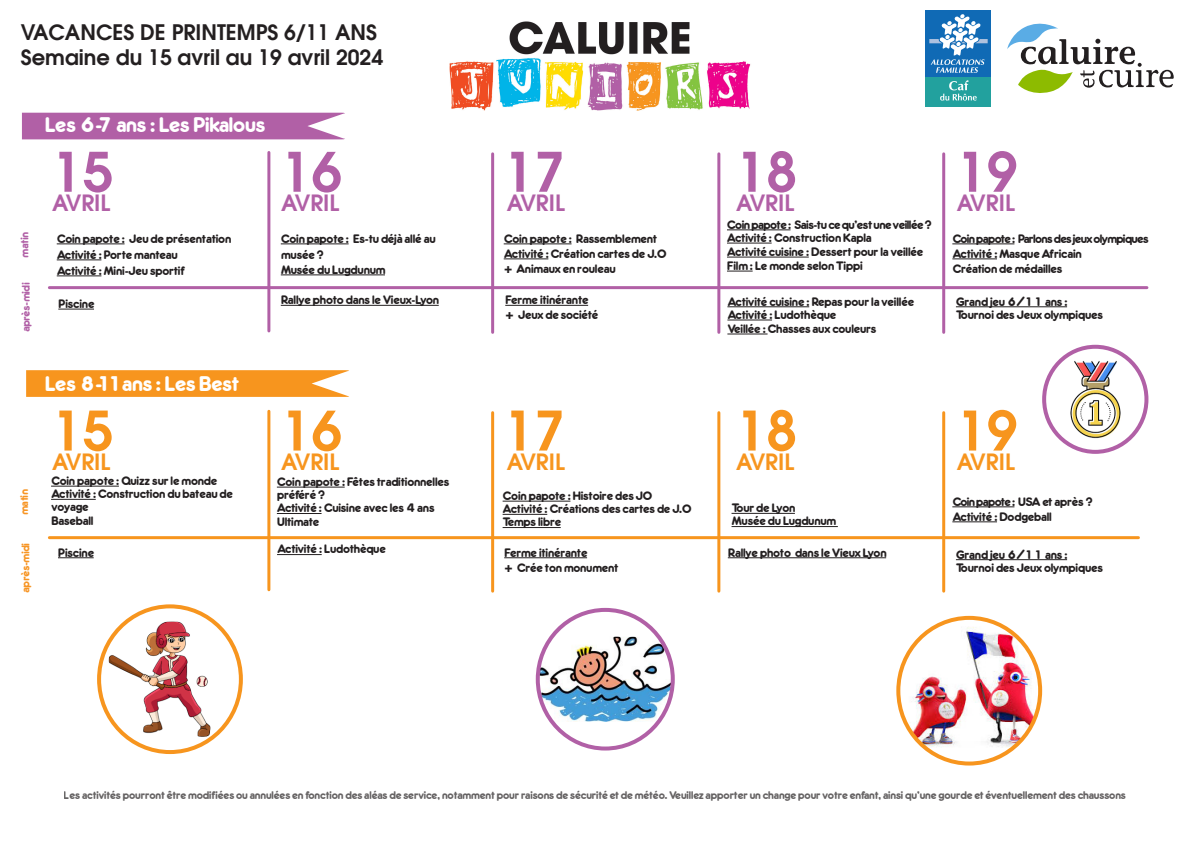
<style>
.page{position:relative;width:1191px;height:842px;background:#fff}
.page>*{position:absolute;margin:0;border:0;box-sizing:border-box;transform-origin:0 0}
.t1{font:600 54px "Avant Garde";color:#b160a6}
.t2{font:600 54px "Avant Garde";color:#f7951e}
.t3{font:600 22px "Avant Garde";color:#b160a6}
.t4{font:600 22px "Avant Garde";color:#f7951e}
.t5{font:600 21px/25.2px "Avant Garde";color:#231f20}
.t6{font:19px "Allgemeine";color:#fff}
.t7{font:11px/13.2px "Allgemeine";color:#231f20}
.t8{font:10px "Allgemeine";color:#231f20}
.t9{font:10px "Allgemeine";color:#b160a6}
.t10{font:10px "Allgemeine";color:#f79524}
</style>
<div class="page">
<svg style="left:26px;top:370px;width:323px;height:27px;background:#f79b2c"></svg>
<div style="left:22px;top:113px;width:323px;height:26px;background:#b160a6"></div>
<img style="left:449px;top:21px;width:302px;height:90px">
<div style="left:925px;top:11px;width:66px;height:66px;background:#106ab5"></div>
<div style="left:925px;top:78px;width:66px;height:29px;background:#22a19e"></div>
<svg style="left:929px;top:14px;width:58px;height:59px"></svg>
<svg style="left:940px;top:80px;width:36px;height:21px"></svg>
<svg style="left:1007px;top:23px;width:166px;height:70px"></svg>
<hr style="left:57px;top:244px;width:68px;height:1px;background:#231f20">
<hr style="left:57px;top:260px;width:44px;height:1px;background:#231f20">
<hr style="left:57px;top:276px;width:44px;height:1px;background:#231f20">
<hr style="left:267px;top:152px;width:3px;height:179px;background:#b160a6">
<hr style="left:267px;top:411px;width:3px;height:179px;background:#f7951e">
<hr style="left:491px;top:154px;width:3px;height:178px;background:#b160a6">
<hr style="left:491px;top:413px;width:3px;height:178px;background:#f7951e">
<hr style="left:717px;top:154px;width:3px;height:178px;background:#b160a6">
<hr style="left:717px;top:413px;width:3px;height:178px;background:#f7951e">
<hr style="left:942px;top:154px;width:3px;height:178px;background:#b160a6">
<hr style="left:942px;top:413px;width:3px;height:178px;background:#f7951e">
<hr style="left:49px;top:286px;width:1098px;height:3px;background:#b160a6">
<hr style="left:49px;top:536px;width:1089px;height:3px;background:#f7951e">
<hr style="left:58px;top:309px;width:36px;height:1px;background:#231f20">
<hr style="left:58px;top:557px;width:36px;height:1px;background:#231f20">
<hr style="left:281px;top:244px;width:67px;height:1px;background:#231f20">
<hr style="left:281px;top:275px;width:104px;height:1px;background:#231f20">
<hr style="left:504px;top:244px;width:67px;height:1px;background:#231f20">
<hr style="left:504px;top:259px;width:44px;height:1px;background:#231f20">
<hr style="left:952px;top:244px;width:62px;height:1px;background:#231f20">
<hr style="left:952px;top:259px;width:45px;height:1px;background:#231f20">
<hr style="left:952px;top:507px;width:62px;height:1px;background:#231f20">
<hr style="left:952px;top:522px;width:45px;height:1px;background:#231f20">
<hr style="left:281px;top:305px;width:158px;height:1px;background:#231f20">
<hr style="left:505px;top:305px;width:83px;height:1px;background:#231f20">
<hr style="left:277px;top:554px;width:45px;height:1px;background:#231f20">
<hr style="left:504px;top:557px;width:83px;height:1px;background:#231f20">
<hr style="left:727px;top:230px;width:63px;height:1px;background:#231f20">
<hr style="left:727px;top:243px;width:44px;height:1px;background:#231f20">
<hr style="left:727px;top:257px;width:81px;height:1px;background:#231f20">
<svg style="left:727px;top:271px;width:25px;height:1px"></svg>
<hr style="left:731px;top:513px;width:64px;height:1px;background:#231f20">
<hr style="left:731px;top:526px;width:107px;height:1px;background:#231f20">
<hr style="left:277px;top:487px;width:68px;height:1px;background:#231f20">
<hr style="left:277px;top:513px;width:44px;height:1px;background:#231f20">
<hr style="left:502px;top:501px;width:68px;height:1px;background:#231f20">
<hr style="left:502px;top:514px;width:45px;height:1px;background:#231f20">
<hr style="left:502px;top:527px;width:59px;height:1px;background:#231f20">
<hr style="left:51px;top:486px;width:68px;height:1px;background:#231f20">
<hr style="left:51px;top:499px;width:45px;height:1px;background:#231f20">
<hr style="left:727px;top:306px;width:82px;height:1px;background:#231f20">
<hr style="left:727px;top:320px;width:45px;height:1px;background:#231f20">
<hr style="left:727px;top:334px;width:40px;height:1px;background:#231f20">
<hr style="left:956px;top:306px;width:111px;height:1px;background:#231f20">
<hr style="left:956px;top:559px;width:111px;height:1px;background:#231f20">
<hr style="left:728px;top:557px;width:158px;height:1px;background:#231f20">
<img style="left:109px;top:622px;width:101px;height:115px">
<div style="left:97px;top:604px;width:146px;height:150px;border:4px solid #f7951e;border-radius:50%"></div>
<img style="left:898px;top:620px;width:142px;height:143px">
<div style="left:896px;top:616px;width:146px;height:149px;border:4px solid #f7951e;border-radius:50%"></div>
<img style="left:1044px;top:348px;width:102px;height:102px">
<div style="left:1042px;top:345px;width:106px;height:109px;border:4px solid #b160a6;border-radius:50%"></div>
<img style="left:538px;top:637px;width:135px;height:85px">
<div style="left:536px;top:608px;width:139px;height:142px;border:4px solid #b160a6;border-radius:50%"></div>
<h3 class="t5" style="left:21px;top:19px;width:364px">VACANCES DE PRINTEMPS 6/11 ANS<br>Semaine du 15 avril au 19 avril 2024</h3>
<p class="t9" style="left:17px;top:258px;width:27px;rotate:-90deg">matin</p>
<p class="t9" style="left:19px;top:332px;width:51px;rotate:-90deg">après-midi</p>
<h3 class="t6" style="left:45px;top:110px;width:221px">Les 6-7 ans : Les Pikalous</h3>
<h1 class="t1" style="left:52px;top:137px;width:63px">15</h1>
<h2 class="t3" style="left:52px;top:189px;width:60px">AVRIL</h2>
<p class="t7" style="left:57px;top:230px;width:175px;line-height:16px">Coin papote : Jeu de présentation<br>Activité : Porte manteau<br>Activité : Mini-Jeu sportif</p>
<p class="t7" style="left:58px;top:297px;width:37px">Piscine</p>
<h1 class="t1" style="left:281px;top:137px;width:63px">16</h1>
<h2 class="t3" style="left:281px;top:189px;width:60px">AVRIL</h2>
<p class="t7" style="left:281px;top:230px;width:156px;line-height:16px">Coin papote : Es-tu déjà allé au musée ?</p>
<p class="t7" style="left:281px;top:263px;width:106px">Musée du Lugdunum</p>
<h1 class="t1" style="left:504px;top:137px;width:63px">17</h1>
<h2 class="t3" style="left:507px;top:189px;width:60px">AVRIL</h2>
<h1 class="t1" style="left:736px;top:137px;width:63px">18</h1>
<h2 class="t3" style="left:736px;top:189px;width:60px">AVRIL</h2>
<h1 class="t1" style="left:956px;top:137px;width:63px">19</h1>
<h2 class="t3" style="left:956px;top:189px;width:60px">AVRIL</h2>
<p class="t7" style="left:727px;top:218px;width:206px;line-height:13.7px">Coin papote : Sais-tu ce qu’est une veillée ?<br>Activité : Construction Kapla<br>Activité cuisine : Dessert pour la veillée Film : Le monde selon Tippi</p>
<p class="t7" style="left:504px;top:231px;width:164px;line-height:15px">Coin papote : Rassemblement<br>Activité : Création cartes de J.O + Animaux en rouleau</p>
<p class="t7" style="left:952px;top:231px;width:197px;line-height:15px">Coin papote: Parlons des jeux olympiques<br>Activité : Masque Africain<br>Création de médailles</p>
<p class="t7" style="left:281px;top:293px;width:159px">Rallye photo dans le Vieux-Lyon</p>
<p class="t7" style="left:505px;top:292px;width:94px;line-height:15px">Ferme itinérante + Jeux de société</p>
<p class="t7" style="left:727px;top:294px;width:188px;line-height:13.6px">Activité cuisine : Repas pour la veillée<br>Activité : Ludothèque<br>Veillée : Chasses aux couleurs</p>
<p class="t7" style="left:956px;top:295px;width:148px">Grand jeu 6/11 ans :<br>Tournoi des Jeux olympiques</p>
<p class="t10" style="left:17px;top:515px;width:27px;rotate:-90deg">matin</p>
<p class="t10" style="left:18px;top:593px;width:51px;rotate:-90deg">après-midi</p>
<h3 class="t6" style="left:45px;top:369px;width:195px">Les 8-11 ans : Les Best</h3>
<h1 class="t2" style="left:52px;top:395px;width:63px">15</h1>
<h2 class="t4" style="left:52px;top:447px;width:60px">AVRIL</h2>
<p class="t7" style="left:51px;top:474px;width:183px">Coin papote : Quizz sur le monde<br>Activité : Construction du bateau de voyage<br>Baseball</p>
<p class="t7" style="left:58px;top:546px;width:37px">Piscine</p>
<h1 class="t2" style="left:281px;top:395px;width:63px">16</h1>
<h1 class="t2" style="left:504px;top:395px;width:63px">17</h1>
<h1 class="t2" style="left:736px;top:395px;width:63px">18</h1>
<h2 class="t4" style="left:281px;top:447px;width:60px">AVRIL</h2>
<h2 class="t4" style="left:507px;top:447px;width:60px">AVRIL</h2>
<h2 class="t4" style="left:736px;top:447px;width:60px">AVRIL</h2>
<p class="t7" style="left:277px;top:475px;width:174px">Coin papote : Fêtes traditionnelles préféré ?<br>Activité : Cuisine avec les 4 ans<br>Ultimate</p>
<p class="t7" style="left:502px;top:489px;width:190px">Coin papote : Histoire des JO<br>Activité : Créations des cartes de J.O<br>Temps libre</p>
<p class="t7" style="left:731px;top:501px;width:106px">Tour de Lyon<br>Musée du Lugdunum</p>
<p class="t7" style="left:277px;top:542px;width:110px">Activité : Ludothèque</p>
<p class="t7" style="left:504px;top:545px;width:115px;line-height:15px">Ferme itinérante<br>+ Crée ton monument</p>
<p class="t7" style="left:728px;top:546px;width:160px">Rallye photo dans le Vieux Lyon</p>
<h1 class="t2" style="left:956px;top:395px;width:63px">19</h1>
<h2 class="t4" style="left:956px;top:447px;width:60px">AVRIL</h2>
<p class="t7" style="left:952px;top:494px;width:141px;line-height:15px">Coin papote: USA et après ?<br>Activité : Dodgeball</p>
<p class="t7" style="left:956px;top:548px;width:148px">Grand jeu 6/11 ans :<br>Tournoi des Jeux olympiques</p>
<p class="t8" style="left:64px;top:788px;width:1063px">Les activités pourront être modifiées ou annulées en fonction des aléas de service, notamment pour raisons de sécurité et de météo. Veuillez apporter un change pour votre enfant, ainsi qu’une gourde et éventuellement des chaussons</p>
</div>
